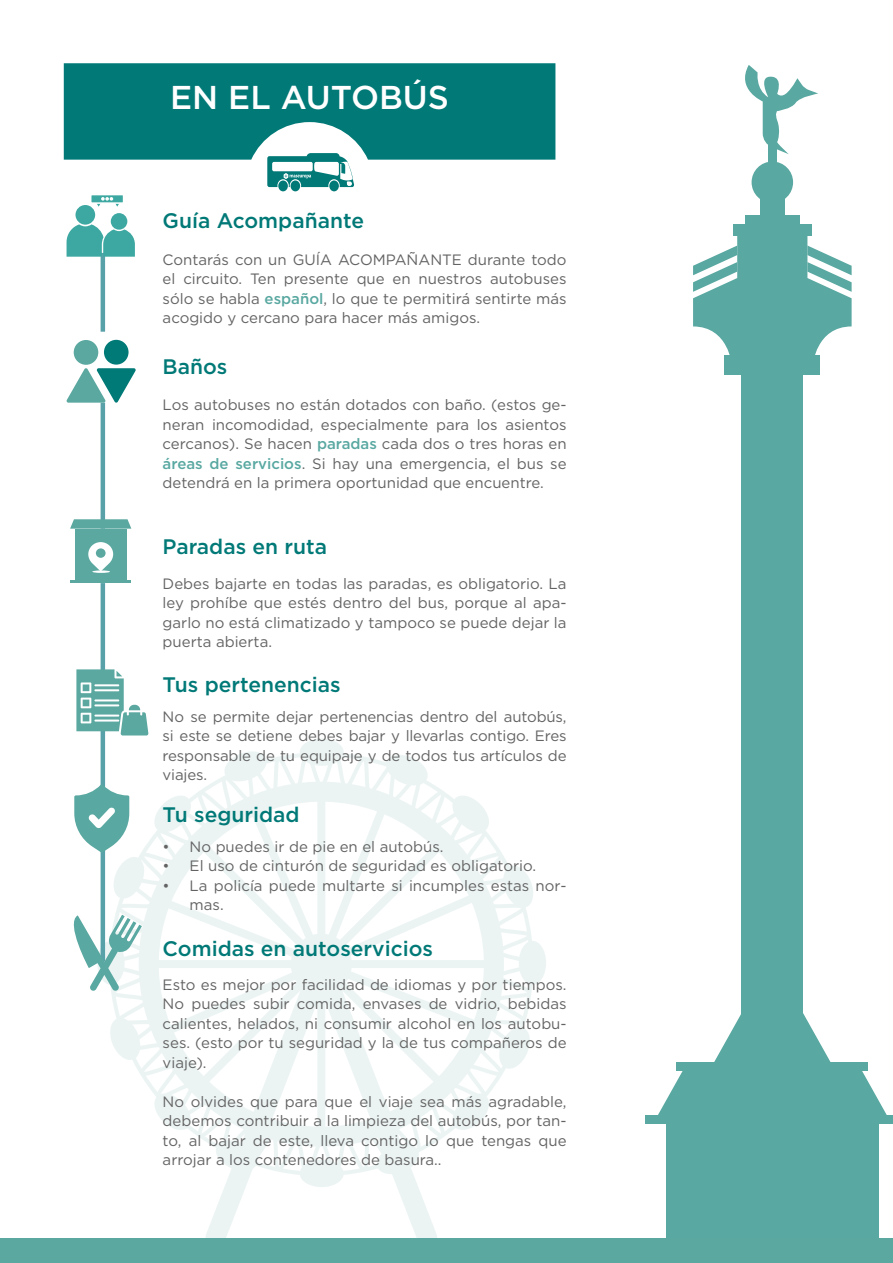
<style>
.page{position:relative;width:893px;height:1263px;background:#fff}
.page>*{position:absolute;margin:0;border:0;box-sizing:border-box;transform-origin:0 0}
.t1{font:500 33px "Gotham";color:#fff}
.t2{font:500 21px "Gotham";color:#007977}
.t3{font:15px/19.5px "Gotham";color:#646363;text-align:justify}
.s1{font-weight:500;color:#59a8a1}
</style>
<div class="page">
<svg style="left:64px;top:63px;width:491px;height:97px;background:#0f817f"></svg>
<svg style="left:97px;top:738px;width:449px;height:501px"></svg>
<div style="left:741px;top:375px;width:62px;height:638px;background:#59a8a1"></div>
<svg style="left:655px;top:1013px;width:234px;height:103px"></svg>
<div style="left:677px;top:1062px;width:191px;height:8px;background:#59a8a1"></div>
<div style="left:646px;top:1116px;width:247px;height:8px;background:#59a8a1"></div>
<div style="left:666px;top:1114px;width:213px;height:126px;background:#59a8a1"></div>
<div style="left:724px;top:356px;width:96px;height:19px;background:#59a8a1"></div>
<svg style="left:693px;top:235px;width:159px;height:121px"></svg>
<div style="left:733px;top:224px;width:79px;height:11px;background:#59a8a1"></div>
<div style="left:745px;top:215px;width:55px;height:11px;background:#59a8a1"></div>
<div style="left:760px;top:191px;width:25px;height:24px;background:#59a8a1"></div>
<div style="left:752px;top:162px;width:41px;height:41px;background:#59a8a1;border-radius:50%"></div>
<svg style="left:745px;top:65px;width:73px;height:89px"></svg>
<div style="left:768px;top:142px;width:8px;height:32px;background:#59a8a1"></div>
<div style="left:0;top:1239px;width:893px;height:24px;background:#5aa8a0"></div>
<div style="left:329px;top:180px;width:10px;height:11px;background:#007977;border-radius:50%"></div>
<div style="left:291px;top:180px;width:9px;height:11px;background:#007977;border-radius:50%"></div>
<div style="left:278px;top:180px;width:10px;height:11px;background:#007977;border-radius:50%"></div>
<svg style="left:267px;top:153px;width:87px;height:34px"></svg>
<hr style="left:101px;top:253px;width:4px;height:79px;background:#59a1a8">
<hr style="left:101px;top:403px;width:4px;height:126px;background:#59a1a8">
<hr style="left:101px;top:728px;width:4px;height:68px;background:#59a1a8">
<hr style="left:101px;top:583px;width:4px;height:89px;background:#59a1a8">
<hr style="left:101px;top:843px;width:4px;height:118px;background:#59a1a8">
<div style="left:76px;top:205px;width:19px;height:20px;background:#3da8a1;border-radius:50%"></div>
<div style="left:111px;top:213px;width:16px;height:17px;background:#3da8a1;border-radius:50%"></div>
<svg style="left:67px;top:224px;width:68px;height:33px"></svg>
<svg style="left:89px;top:195px;width:34px;height:11px"></svg>
<div style="left:75px;top:530px;width:52px;height:50px;background:#5aa8a0"></div>
<svg style="left:88px;top:542px;width:25px;height:28px"></svg>
<div style="left:96px;top:548px;width:10px;height:10px;background:#5aa8a0;border-radius:50%"></div>
<hr style="left:92px;top:570px;width:18px;height:3px;background:#fff;border-radius:50%">
<svg style="left:70px;top:519px;width:61px;height:10px"></svg>
<hr style="left:70px;top:581px;width:61px;height:2px;background:#5aa8a0">
<svg style="left:74px;top:784px;width:55px;height:68px"></svg>
<svg style="left:73px;top:915px;width:69px;height:76px"></svg>
<div style="left:74px;top:340px;width:24px;height:25px;background:#5aa8a0;border-radius:50%"></div>
<svg style="left:66px;top:368px;width:70px;height:35px"></svg>
<div style="left:104px;top:340px;width:25px;height:25px;background:#007a77;border-radius:50%"></div>
<svg style="left:76px;top:669px;width:72px;height:66px"></svg>
<h1 class="t1" style="left:170px;top:75px;width:280px">EN EL AUTOBÚS</h1>
<h2 class="t2" style="left:163px;top:207px;width:203px">Guía Acompañante</h2>
<p class="t3" style="left:163px;top:250px;width:405px">Contarás con un GUÍA ACOMPAÑANTE durante todo el circuito. Ten presente que en nuestros autobuses sólo se habla <span class="s1">español</span>, lo que te permitirá sentirte más acogido y cercano para hacer más amigos.</p>
<h2 class="t2" style="left:163px;top:353px;width:66px">Baños</h2>
<p class="t3" style="left:163px;top:395px;width:405px">Los autobuses no están dotados con baño. (estos ge&shy;neran incomodidad, especialmente para los asientos cercanos). Se hacen <span class="s1">paradas</span> cada dos o tres horas en <span class="s1">áreas de servicios</span>. Si hay una emergencia, el bus se detendrá en la primera oportunidad que encuentre.</p>
<h2 class="t2" style="left:163px;top:533px;width:166px">Paradas en ruta</h2>
<p class="t3" style="left:163px;top:573px;width:405px">Debes bajarte en todas las paradas, es obligatorio. La ley prohíbe que estés dentro del bus, porque al apa&shy;garlo no está climatizado y tampoco se puede dejar la puerta abierta.</p>
<h2 class="t2" style="left:163px;top:671px;width:180px">Tus pertenencias</h2>
<p class="t3" style="left:163px;top:706px;width:405px">No se permite dejar pertenencias dentro del autobús, si este se detiene debes bajar y llevarlas contigo. Eres responsable de tu equipaje y de todos tus artículos de viajes.</p>
<h2 class="t2" style="left:163px;top:800px;width:139px">Tu seguridad</h2>
<p class="t3" style="left:163px;top:836px;width:282px">• No puedes ir de pie en el autobús.</p>
<p class="t3" style="left:163px;top:856px;width:375px">• El uso de cinturón de seguridad es obligatorio.</p>
<p class="t3" style="left:190px;top:875px;width:378px;text-indent:-27px">• La policía puede multarte si incumples estas nor&shy;mas.</p>
<h2 class="t2" style="left:163px;top:935px;width:272px">Comidas en autoservicios</h2>
<p class="t3" style="left:163px;top:974px;width:405px">Esto es mejor por facilidad de idiomas y por tiempos.<br>No puedes subir comida, envases de vidrio, bebidas calientes, helados, ni consumir alcohol en los autobu&shy;ses. (esto por tu seguridad y la de tus compañeros de viaje).</p>
<p class="t3" style="left:163px;top:1091px;width:405px">No olvides que para que el viaje sea más agradable, debemos contribuir a la limpieza del autobús, por tan&shy;to, al bajar de este, lleva contigo lo que tengas que arrojar a los contenedores de basura..</p>
</div>
